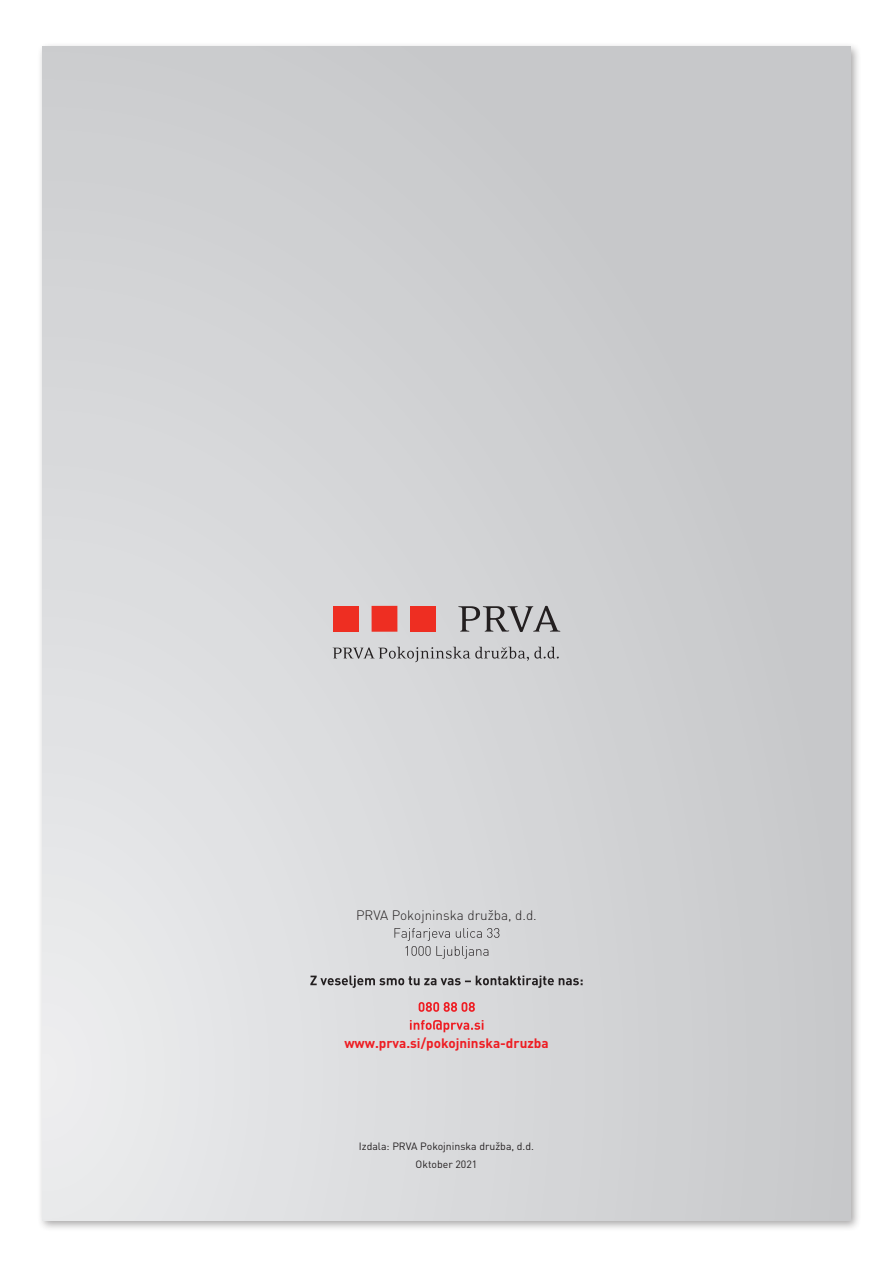
<style>
.page{position:relative;width:893px;height:1263px;background:#fff}
.page>*{position:absolute;margin:0;border:0;box-sizing:border-box;transform-origin:0 0}
.t1{font:700 13.5px "DIN Pro";color:#ee1d23}
.t2{font:300 13.5px "DIN Pro";color:#231f20}
.t3{font:10.5px/18px "DIN Pro";color:#231f20;text-align:center}
</style>
<div class="page">
<div style="left:37px;top:42px;width:825px;height:1189px;background:#231f20;opacity:.4"></div>
<div style="left:43px;top:47px;width:807px;height:1173px;background:linear-gradient(to right,#e0e1e3,#c6c7c9)"></div>
<svg style="left:410px;top:1020px;width:73px;height:12px"></svg>
<svg style="left:419px;top:1002px;width:56px;height:10px"></svg>
<svg style="left:310px;top:975px;width:273px;height:13px"></svg>
<svg style="left:394px;top:928px;width:105px;height:31px"></svg>
<div style="left:372px;top:606px;width:25px;height:26px;background:#ee2e22"></div>
<div style="left:333px;top:606px;width:26px;height:26px;background:#ee2e22"></div>
<svg style="left:458px;top:606px;width:102px;height:26px"></svg>
<div style="left:410px;top:606px;width:26px;height:26px;background:#ee2e22"></div>
<svg style="left:333px;top:647px;width:226px;height:15px"></svg>
<p class="t2" style="left:356px;top:906px;width:182px">PRVA Pokojninska družba, d.d.</p>
<p class="t1" style="left:344px;top:1034px;width:206px">www.prva.si/pokojninska-druzba</p>
<p class="t3" style="left:359px;top:1136px;width:177px">Izdala: PRVA Pokojninska družba, d.d.<br>Oktober 2021</p>
</div>
